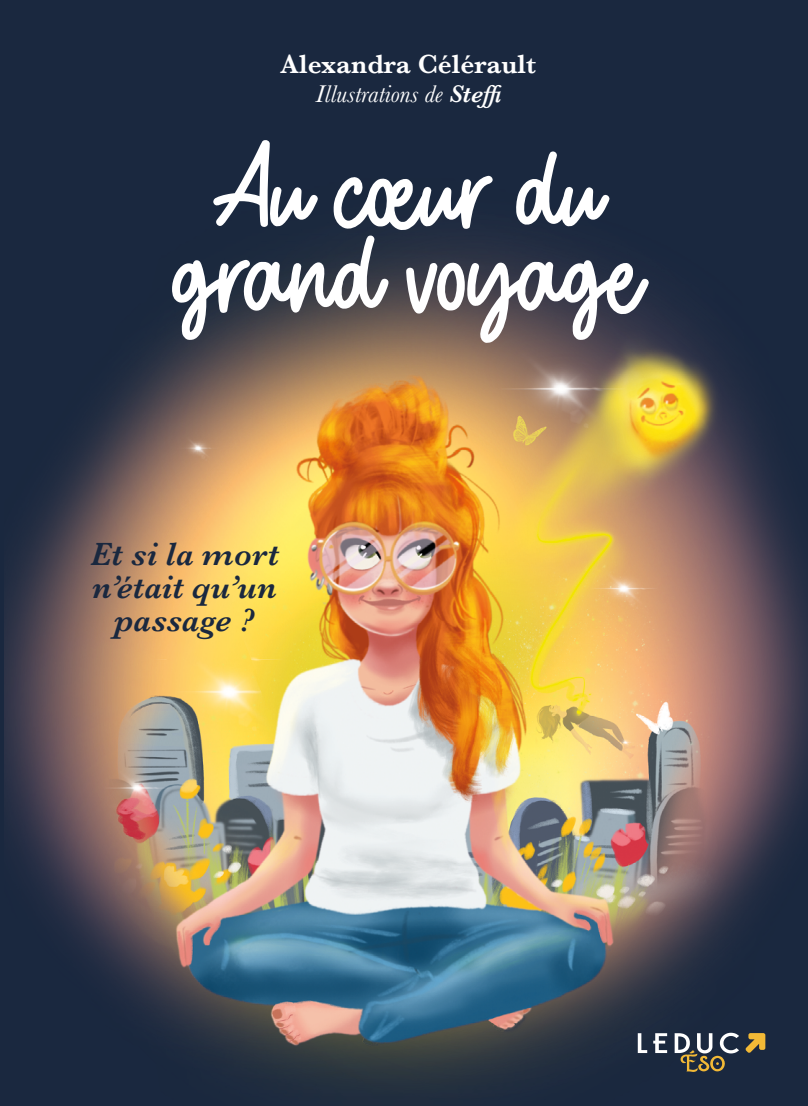
<style>
.page{position:relative;width:808px;height:1106px;background:#1a283f}
.page>*{position:absolute;margin:0;border:0;box-sizing:border-box;transform-origin:0 0}
.t1{font:127.5px "Weatpoint";color:#fff}
.t2{font:italic 600 33.3px/33.3px "Baskerville";letter-spacing:.005em;color:#1a283f;text-align:center}
.t3{font:600 27.45px "Baskerville";color:#fff}
.t4{font:italic 25.05px "Baskerville";color:#fff}
.s1{font-weight:600}
</style>
<div class="page">
<img style="left:4px;top:236px;width:804px;height:854px">
<svg style="left:638px;top:1033px;width:9px;height:20px"></svg>
<svg style="left:653px;top:1033px;width:14px;height:20px"></svg>
<svg style="left:675px;top:648px;width:133px;height:442px"></svg>
<p class="t3" style="left:280px;top:45px;width:257px">Alexandra Célérault</p>
<p class="t4" style="left:316px;top:77px;width:193px">Illustrations de <span class="s1">Steffi</span></p>
<p class="t1" style="left:213px;top:124px;width:392px">Au cœur du</p>
<p class="t1" style="left:174px;top:208px;width:470px">grand voyage</p>
<p class="t2" style="left:90px;top:537px;width:190px">Et si la mort n’était qu’un passage ?</p>
</div>
